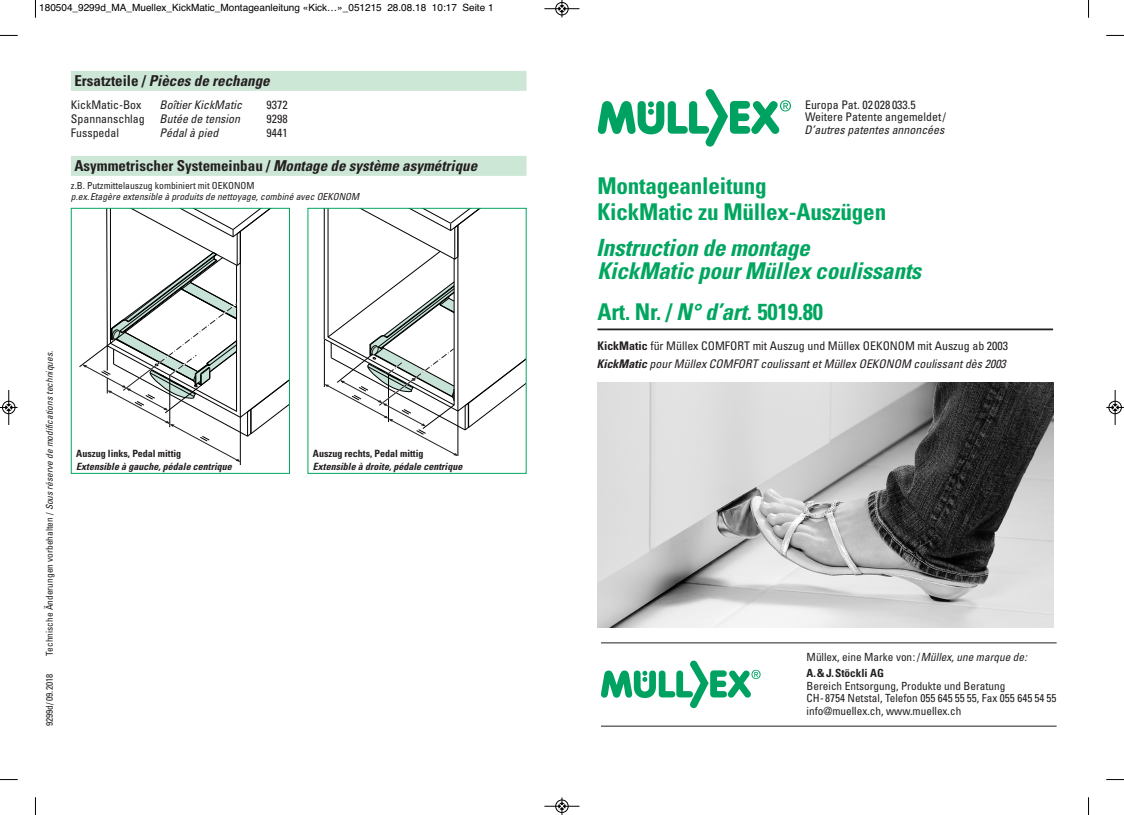
<style>
.page{position:relative;width:1124px;height:815px;background:#fff}
.page>*{position:absolute;margin:0;border:0;box-sizing:border-box;transform-origin:0 0}
.t1{font:700 condensed 23.12px/26.6px "Univers";letter-spacing:-.01em;color:#00a65f}
.t2{font:italic 700 condensed 23.12px/23px "Univers";letter-spacing:-.01em;color:#00a65f}
.t3{font:700 condensed 15px "Univers";color:#231f20}
.t4{font:italic 700 condensed 15px "Univers";color:#231f20}
.t5{font:italic condensed 11.88px/17.8px "Univers";color:#231f20}
.t6{font:condensed 11.88px/12.4px "Univers";color:#231f20}
.t7{font:condensed 11.25px/12.4px "Univers";color:#231f20}
.t8{font:10px "Helvetica";color:#000}
.t9{font:italic 700 condensed 10px "Univers";color:#231f20}
.t10{font:700 condensed 10px "Univers";color:#231f20}
.t11{font:italic condensed 9.75px "Univers";color:#231f20}
.t12{font:condensed 9.75px "Univers";color:#231f20}
.t13{font:italic condensed 9.38px "Univers";color:#231f20}
.t14{font:condensed 9.38px "Univers";color:#231f20}
.s1{font-style:normal}
.s2{font-style:italic}
.s3{font-size:23.75px}
.s4{font-weight:700;font-style:normal}
.s5{font-weight:700}
</style>
<div class="page">
<svg style="left:597px;top:89px;width:193px;height:58px"></svg>
<img style="left:597px;top:383px;width:455px;height:244px">
<hr style="left:597px;top:329px;width:455px;height:1px;background:#231f20">
<div style="left:71px;top:71px;width:455px;height:20px;background:#cde7d7"></div>
<div style="left:71px;top:156px;width:455px;height:20px;background:#cde7d7"></div>
<hr style="left:240px;top:231px;width:1px;height:234px;background:#000">
<svg style="left:79px;top:210px;width:209px;height:252px"></svg>
<div style="left:71px;top:208px;width:219px;height:266px;border:1px solid #00a65f"></div>
<svg style="left:323px;top:210px;width:201px;height:246px"></svg>
<div style="left:307px;top:208px;width:219px;height:266px;border:1px solid #00a65f"></div>
<svg style="left:601px;top:661px;width:159px;height:47px"></svg>
<hr style="left:601px;top:642px;width:455px;height:1px;background:#231f20">
<hr style="left:601px;top:726px;width:455px;height:1px;background:#231f20">
<svg style="left:35px;top:0;width:1px;height:18px"></svg>
<svg style="left:0;top:35px;width:18px;height:1px"></svg>
<svg style="left:1088px;top:0;width:1px;height:18px"></svg>
<svg style="left:1106px;top:35px;width:17px;height:1px"></svg>
<svg style="left:35px;top:797px;width:1px;height:18px"></svg>
<svg style="left:0;top:779px;width:18px;height:1px"></svg>
<svg style="left:1088px;top:797px;width:1px;height:18px"></svg>
<svg style="left:1106px;top:779px;width:17px;height:1px"></svg>
<hr style="left:544px;top:8px;width:35px;height:1px;background:#000">
<div style="left:555px;top:2px;width:13px;height:13px;border:1px solid #000;border-radius:50%"></div>
<svg style="left:558px;top:0;width:7px;height:17px"></svg>
<hr style="left:544px;top:806px;width:35px;height:1px;background:#000">
<div style="left:555px;top:800px;width:13px;height:13px;border:1px solid #000;border-radius:50%"></div>
<svg style="left:558px;top:797px;width:7px;height:18px"></svg>
<hr style="left:9px;top:390px;width:1px;height:35px;background:#000">
<div style="left:2px;top:401px;width:13px;height:13px;border:1px solid #000;border-radius:50%"></div>
<svg style="left:0;top:404px;width:18px;height:7px"></svg>
<hr style="left:1114px;top:390px;width:1px;height:35px;background:#000">
<div style="left:1108px;top:401px;width:13px;height:13px;border:1px solid #000;border-radius:50%"></div>
<svg style="left:1106px;top:404px;width:17px;height:7px"></svg>
<p class="t8" style="left:39px;top:2px;width:456px">180504_9299d_MA_Muellex_KickMatic_Montageanleitung «Kick…»_051215 28.08.18 10:17 Seite 1</p>
<p class="t4" style="left:74px;top:75px;width:197px"><span class="s1">Ersatzteile /</span> Pièces de rechange</p>
<p class="t6" style="left:71px;top:100px;width:72px">KickMatic-Box</p>
<p class="t5" style="left:159px;top:97px;width:84px">Boîtier KickMatic</p>
<p class="t6" style="left:266px;top:100px;width:23px">9372</p>
<p class="t5" style="left:71px;top:111px;width:171px"><span class="s1">Spannanschlag</span> Butée de tension</p>
<p class="t6" style="left:266px;top:114px;width:23px">9298</p>
<p class="t6" style="left:71px;top:128px;width:50px">Fusspedal</p>
<p class="t5" style="left:159px;top:125px;width:60px">Pédal à pied</p>
<p class="t6" style="left:266px;top:128px;width:23px">9441</p>
<p class="t3" style="left:74px;top:160px;width:404px">Asymmetrischer Systemeinbau / <span class="s2">Montage de système asymétrique</span></p>
<p class="t12" style="left:71px;top:182px;width:185px">z.B. Putzmittelauszug kombiniert mit OEKONOM</p>
<p class="t11" style="left:71px;top:193px;width:290px">p.ex.Etagère extensible à produits de nettoyage, combiné avec OEKONOM</p>
<p class="t13" style="left:46px;top:656px;width:306px;rotate:-90deg"><span class="s1">Technische Änderungen vorbehalten /</span> Sous réserve de modifications techniques.</p>
<p class="t14" style="left:46px;top:726px;width:54px;rotate:-90deg">9299d/ 09.2018</p>
<p class="t10" style="left:76px;top:450px;width:106px">Auszug links, Pedal mittig</p>
<p class="t9" style="left:76px;top:462px;width:157px">Extensible à gauche, pédale centrique</p>
<p class="t10" style="left:313px;top:450px;width:112px">Auszug rechts, Pedal mittig</p>
<p class="t9" style="left:313px;top:462px;width:151px">Extensible à droite, pédale centrique</p>
<p class="t6" style="left:805px;top:100px;width:143px">Europa Pat. 02 028 033.5<br>Weitere Patente angemeldet/</p>
<p class="t5" style="left:804px;top:122px;width:141px">D’autres patentes annoncées</p>
<h1 class="t1" style="left:597px;top:174px;width:290px">Montageanleitung<br>KickMatic zu Müllex-Auszügen</h1>
<h1 class="t2" style="left:596px;top:238px;width:326px"><span class="s3">Instructi</span>on de montage<br>KickMatic pour Müllex coulissants</h1>
<h1 class="t1" style="left:597px;top:300px;width:227px">Art. Nr. / <span class="s2">N° d’art.</span> 5019.80</h1>
<p class="t5" style="left:596px;top:338px;width:413px"><span class="s4">KickMatic</span> <span class="s1">für Müllex COMFORT mit Auszug und Müllex OEKONOM mit Auszug ab 2003<br></span><span class="s5">KickMatic</span> pour Müllex COMFORT coulissant et Müllex OEKONOM coulissant dès 2003</p>
<p class="t7" style="left:806px;top:650px;width:222px;line-height:16px">Müllex, eine Marke von: /<span class="s2">Müllex, une marque de:<br></span><span class="s5">A.&amp;J.Stöckli AG</span></p>
<p class="t7" style="left:806px;top:680px;width:251px">Bereich Entsorgung, Produkte und Beratung<br>CH-8754 Netstal, Telefon 055 645 55 55, Fax 055 645 54 55 info@muellex.ch, www.muellex.ch</p>
</div>
